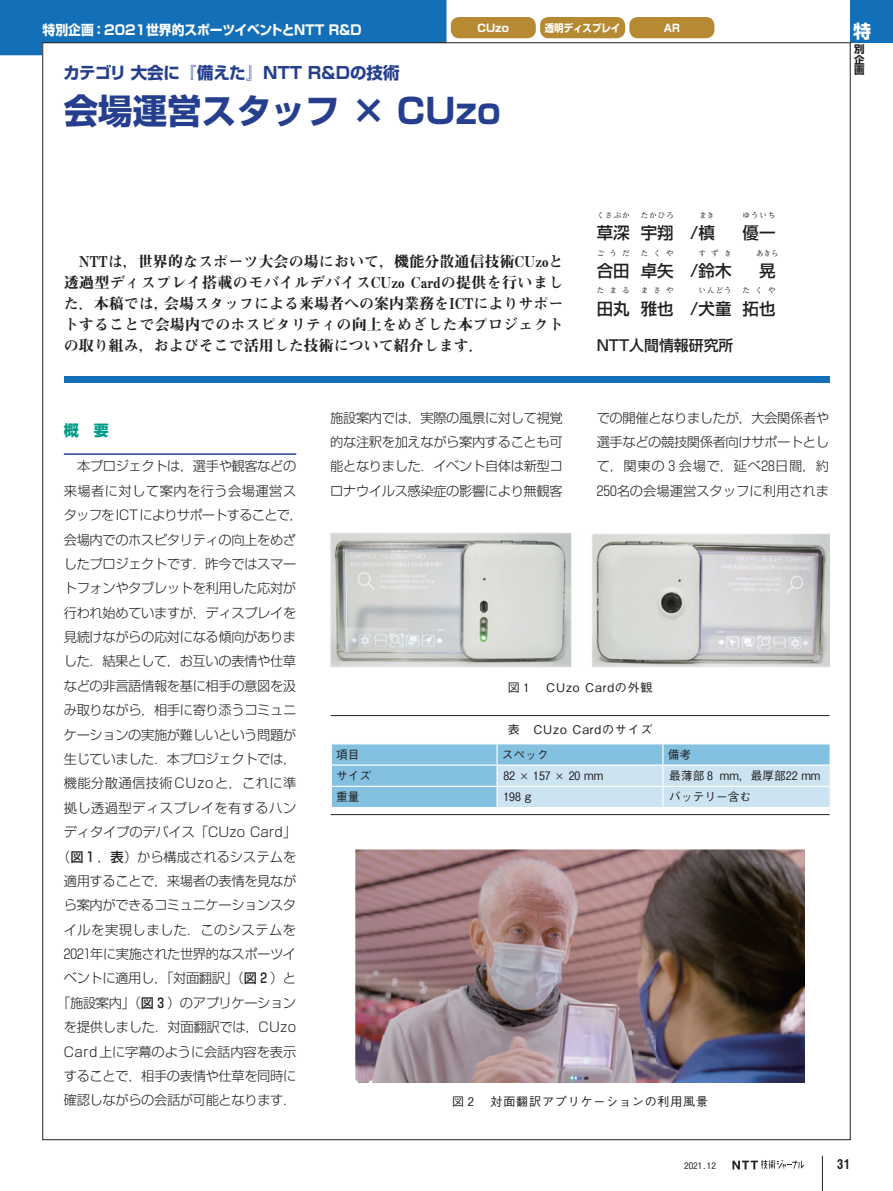
<style>
.page{position:relative;width:893px;height:1191px;background:#fff}
.page>*{position:absolute;margin:0;border:0;box-sizing:border-box;transform-origin:0 0}
.t1{font:700 34.5px "Shin Go Pr 6";color:#253f8e}
.t2{font:700 18px "Shin Go Pr 6";color:#fff}
.t3{font:500 16.5px "Shin Go Pr 6";color:#231f20}
.t4{font:700 16.5px "Shin Go Pr 6";letter-spacing:-.005em;color:#253f8e}
.t5{font:15px/21px "Midashi Min Pr 6 MA31";color:#231f20;text-align:justify}
.t6{font:700 15px "Shin Go Pr 6";color:#009b87}
.t7{font:500 14.85px "Shin Go Pro";color:#231f20}
.t8{font:700 13.5px "Shin Go Pr 6";color:#fff;scale:.95 1}
.t9{font:13.5px "Midashi Go Pr 6 MB31";color:#231f20}
.t10{font:300 13.35px/24.3px "Shin Go Pr 6";letter-spacing:-.03em;color:#231f20;text-align:justify}
.t11{font:300 13.35px "Shin Go Pr 6";letter-spacing:.03em;color:#231f20}
.t12{font:300 13.35px "Shin Go Pr 6";letter-spacing:-.06em;color:#231f20}
.t13{font:300 13.35px "Shin Go Pr 6";letter-spacing:-.01em;color:#231f20}
.t14{font:300 13.35px "Shin Go Pr 6";letter-spacing:.025em;color:#231f20}
.t15{font:300 13.35px "Shin Go Pr 6";color:#231f20}
.t16{font:300 13.35px "Shin Go Pr 6";letter-spacing:.035em;color:#231f20}
.t17{font:500 12px "Gothic BBB Pr 6";letter-spacing:.07em;color:#231f20}
.t18{font:500 11.7px "Gothic BBB Pr 6";color:#231f20}
.t19{font:700 10.5px "Shin Go Pr 6";color:#fff;scale:.9 1}
.t20{font:700 10.5px "Shin Go Pr 6";color:#fff}
.t21{font:700 10.5px/10.5px "Shin Go Pr 6";color:#231f20;text-align:justify}
.t22{font:500 9px "Gothic BBB Pr 6";color:#231f20}
.t23{font:700 7.5px "Futo Min A101 Pr 6";letter-spacing:.135em;color:#231f20}
.s1{font-weight:500}
.s2{font-size:10.2px}
</style>
<div class="page">
<div style="left:0;top:0;width:446px;height:55px;background:#136fb8"></div>
<div style="left:850px;top:0;width:43px;height:43px;background:#136fb8"></div>
<div style="left:43px;top:43px;width:807px;height:1096px;background:#fff"></div>
<svg style="left:732px;top:1160px;width:73px;height:9px"></svg>
<hr style="left:822px;top:1155px;width:1px;height:36px;background:#231f20">
<hr style="left:64px;top:453px;width:232px;height:2px;background:#253f8e">
<div style="left:451px;top:17px;width:85px;height:21px;background:#b58a33;border-radius:9px"></div>
<div style="left:540px;top:17px;width:85px;height:21px;background:#b58a33;border-radius:9px"></div>
<div style="left:629px;top:17px;width:85px;height:21px;background:#b58a33;border-radius:9px"></div>
<img style="left:331px;top:532px;width:499px;height:135px">
<img style="left:356px;top:849px;width:448px;height:233px">
<hr style="left:331px;top:715px;width:499px;height:1px;background:#231f20">
<svg style="left:331px;top:744px;width:499px;height:63px;background:#a8d2e9"></svg>
<hr style="left:331px;top:764px;width:166px;height:1px;background:#fff">
<hr style="left:497px;top:764px;width:166px;height:1px;background:#fff">
<hr style="left:663px;top:764px;width:168px;height:1px;background:#fff">
<hr style="left:496px;top:765px;width:2px;height:20px;background:#fff">
<hr style="left:496px;top:787px;width:2px;height:20px;background:#fff">
<hr style="left:331px;top:814px;width:499px;height:1px;background:#231f20">
<div style="left:64px;top:376px;width:765px;height:7px;background:#136fb8"></div>
<p class="t8" style="left:43px;top:19px;width:337px">特別企画：2021世界的スポーツイベントとNTT R&amp;D</p>
<p class="t4" style="left:63px;top:60px;width:338px">カテゴリ 大会に『備えた』NTT R&amp;Dの技術</p>
<p class="t20" style="left:478px;top:19px;width:33px">CUzo</p>
<p class="t19" style="left:545px;top:19px;width:85px">透明ディスプレイ</p>
<p class="t19" style="left:664px;top:19px;width:19px">AR</p>
<h1 class="t1" style="left:64px;top:83px;width:438px">会場運営スタッフ × CUzo</h1>
<h2 class="t2" style="left:853px;top:17px;width:19px">特</h2>
<p class="t21" style="left:854px;top:44px;width:12px">別企画</p>
<p class="t23" style="left:597px;top:209px;width:34px">くさぶか</p>
<p class="t23" style="left:641px;top:209px;width:34px">たかひろ</p>
<p class="t23" style="left:699px;top:209px;width:16px">まき</p>
<p class="t23" style="left:742px;top:209px;width:34px">ゆういち</p>
<p class="t5" style="left:64px;top:251px;width:501px;text-indent:15px">NTTは，世界的なスポーツ大会の場において，機能分散通信技術CUzoと透過型ディスプレイ搭載のモバイルデバイスCUzo Cardの提供を行いました．本稿では，会場スタッフによる来場者への案内業務をICTによりサポートすることで会場内でのホスピタリティの向上をめざした本プロジェクトの取り組み，およびそこで活用した技術について紹介します．</p>
<p class="t3" style="left:597px;top:220px;width:180px">草深 宇翔 /槙　 優一</p>
<p class="t23" style="left:597px;top:247px;width:34px">ごうだ</p>
<p class="t23" style="left:641px;top:247px;width:34px">たくや</p>
<p class="t23" style="left:698px;top:247px;width:34px">すずき</p>
<p class="t23" style="left:756px;top:247px;width:24px">あきら</p>
<p class="t3" style="left:597px;top:257px;width:180px">合田 卓矢 /鈴木 　晃</p>
<p class="t23" style="left:597px;top:285px;width:34px">たまる</p>
<p class="t23" style="left:641px;top:285px;width:34px">まさや</p>
<p class="t23" style="left:698px;top:285px;width:34px">いんどう</p>
<p class="t23" style="left:742px;top:285px;width:34px">たくや</p>
<p class="t3" style="left:597px;top:295px;width:180px">田丸 雅也 /犬童 拓也</p>
<p class="t7" style="left:597px;top:333px;width:138px">NTT人間情報研究所</p>
<p class="t6" style="left:64px;top:418px;width:46px">概　要</p>
<p class="t10" style="left:77px;top:453px;width:221px">本プロジェクトは，選手や観客などの</p>
<p class="t11" style="left:64px;top:480px;width:234px">来場者に対して案内を行う会場運営ス</p>
<p class="t12" style="left:64px;top:504px;width:241px">タッフをICTによりサポートすることで，</p>
<p class="t10" style="left:64px;top:526px;width:234px">会場内でのホスピタリティの向上をめざ</p>
<p class="t10" style="left:64px;top:550px;width:234px">したプロジェクトです．昨今ではスマー</p>
<p class="t10" style="left:64px;top:575px;width:234px">トフォンやタブレットを利用した応対が</p>
<p class="t10" style="left:64px;top:599px;width:234px">行われ始めていますが，ディスプレイを</p>
<p class="t10" style="left:64px;top:623px;width:234px">見続けながらの応対になる傾向がありま</p>
<p class="t10" style="left:64px;top:648px;width:234px">した．結果として，お互いの表情や仕草</p>
<p class="t10" style="left:64px;top:672px;width:234px">などの非言語情報を基に相手の意図を汲</p>
<p class="t10" style="left:64px;top:697px;width:234px">み取りながら，相手に寄り添うコミュニ</p>
<p class="t10" style="left:64px;top:721px;width:234px">ケーションの実施が難しいという問題が</p>
<p class="t10" style="left:64px;top:745px;width:234px">生じていました．本プロジェクトでは，</p>
<p class="t14" style="left:64px;top:772px;width:234px">機能分散通信技術CUzoと，これに準</p>
<p class="t11" style="left:64px;top:796px;width:234px">拠し透過型ディスプレイを有するハン</p>
<p class="t10" style="left:64px;top:818px;width:234px">ディタイプのデバイス「CUzo Card」</p>
<p class="t15" style="left:57px;top:845px;width:241px">（<span class="s1">図 1</span> ，<span class="s1">表</span>）から構成されるシステムを</p>
<p class="t10" style="left:64px;top:867px;width:234px">適用することで，来場者の表情を見なが</p>
<p class="t10" style="left:64px;top:892px;width:234px">ら案内ができるコミュニケーションスタ</p>
<p class="t16" style="left:64px;top:918px;width:234px">イルを実現しました．このシステムを</p>
<p class="t10" style="left:64px;top:940px;width:234px">2021年に実施された世界的なスポーツイ</p>
<p class="t10" style="left:64px;top:965px;width:234px">ベントに適用し，「対面翻訳」（<span class="s1">図 2</span> ）と</p>
<p class="t10" style="left:57px;top:989px;width:241px">「施設案内」（<span class="s1">図 3</span> ）のアプリケーション</p>
<p class="t10" style="left:64px;top:1013px;width:234px">を提供しました．対面翻訳では，CUzo</p>
<p class="t13" style="left:64px;top:1040px;width:234px">Card上に字幕のように会話内容を表示</p>
<p class="t10" style="left:64px;top:1062px;width:234px">することで，相手の表情や仕草を同時に</p>
<p class="t10" style="left:64px;top:1086px;width:234px">確認しながらの会話が可能となります．</p>
<p class="t10" style="left:330px;top:404px;width:234px">施設案内では，実際の風景に対して視覚的な注釈を加えながら案内することも可能となりました．イベント自体は新型コロナウイルス感染症の影響により無観客</p>
<p class="t10" style="left:597px;top:404px;width:234px">での開催となりましたが，大会関係者や選手などの競技関係者向けサポートとして，関東の 3 会場で，延べ28日間，約250名の会場運営スタッフに利用されま</p>
<p class="t17" style="left:508px;top:677px;width:146px">図 1 　CUzo Cardの外観</p>
<p class="t17" style="left:508px;top:720px;width:146px">表　CUzo Cardのサイズ</p>
<p class="t18" style="left:336px;top:745px;width:25px">項目</p>
<p class="t18" style="left:502px;top:745px;width:48px">スペック</p>
<p class="t18" style="left:668px;top:745px;width:25px">備考</p>
<p class="t18" style="left:336px;top:766px;width:37px">サイズ</p>
<p class="t18" style="left:503px;top:766px;width:101px">82 <span class="s2">×</span> 157 <span class="s2">×</span> 20 mm</p>
<p class="t18" style="left:669px;top:766px;width:153px">最薄部 8 mm，最厚部22 mm</p>
<p class="t18" style="left:336px;top:787px;width:25px">重量</p>
<p class="t18" style="left:503px;top:787px;width:29px">198 g</p>
<p class="t18" style="left:669px;top:787px;width:83px">バッテリー含む</p>
<p class="t17" style="left:452px;top:1091px;width:257px">図 2 　対面翻訳アプリケーションの利用風景</p>
<p class="t22" style="left:684px;top:1158px;width:33px">2021.12</p>
<p class="t9" style="left:837px;top:1153px;width:15px">31</p>
</div>
